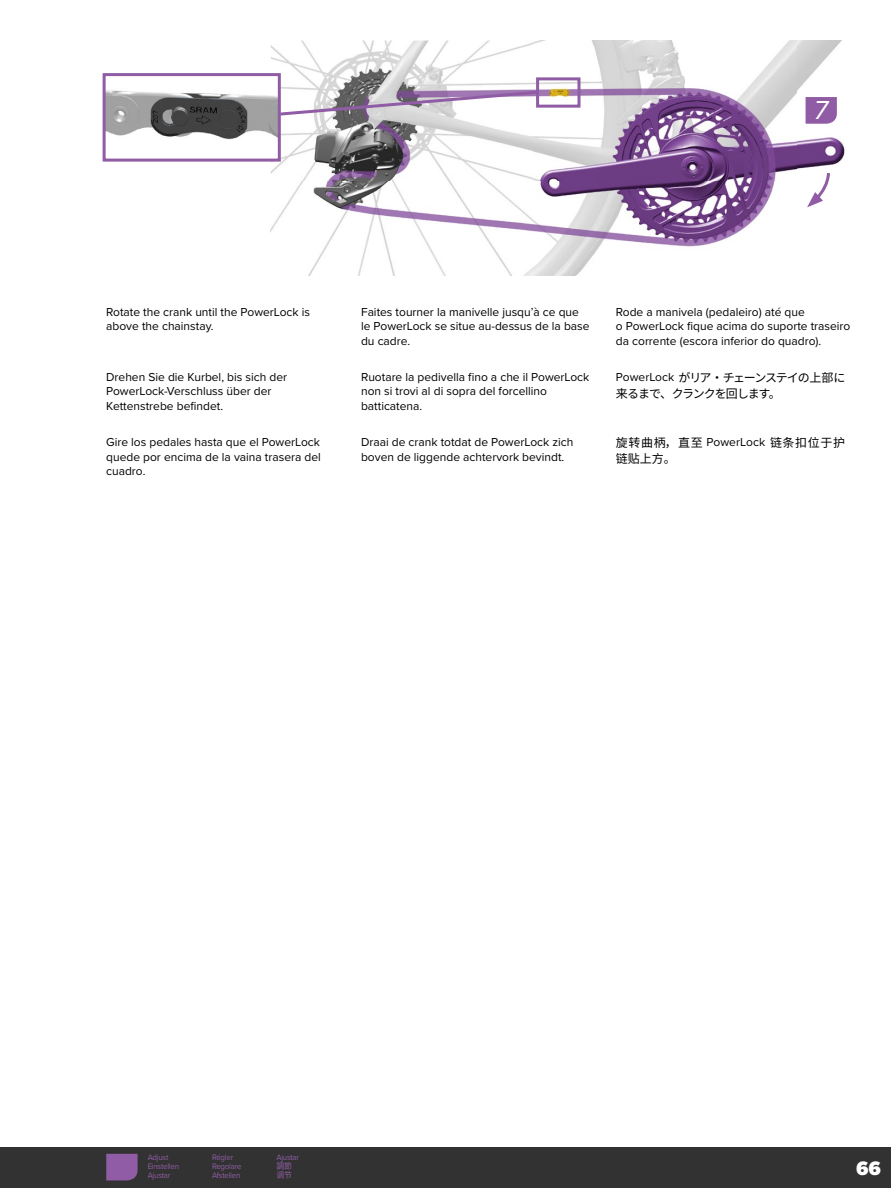
<style>
.page{position:relative;width:891px;height:1188px;background:#fff}
.page>*{position:absolute;margin:0;border:0;box-sizing:border-box;transform-origin:0 0}
.t1{font:italic 27px "Proxima Nova";color:#fff}
.t2{font:900 19.2px "Gotham";color:#fff}
.t3{font:12px/14.4px "Proxima Nova";color:#000}
.t4{font:12px/16.5px "Noto Sans CJ Kjp";letter-spacing:-.09em;color:#000}
.t5{font:12px/16.5px "Noto Sans CJ Ksc";letter-spacing:.05em;color:#000}
.t6{font:8.25px "Proxima Nova";letter-spacing:-.025em;color:#8f5ca5;scale:.95 1}
.t7{font:8.25px "Noto Sans CJ Kjp";color:#8f5ca5;scale:.95 1}
.t8{font:8.25px "Noto Sans CJ Ksc";color:#8f5ca5;scale:.95 1}
.s1{font-family:"Proxima Nova"}
</style>
<div class="page">
<div style="left:0;top:1148px;width:891px;height:40px;background:#323232"></div>
<img style="left:271px;top:40px;width:574px;height:235px">
<img style="left:107px;top:77px;width:170px;height:81px">
<div style="left:103px;top:73px;width:178px;height:89px;border:3px solid #8f5ca5"></div>
<svg style="left:807px;top:170px;width:25px;height:37px"></svg>
<svg style="left:806px;top:97px;width:31px;height:27px"></svg>
<div style="left:536px;top:77px;width:45px;height:31px;border:3px solid #8f5ca5"></div>
<svg style="left:277px;top:89px;width:264px;height:28px"></svg>
<svg style="left:106px;top:1154px;width:32px;height:26px"></svg>
<h1 class="t1" style="left:813px;top:94px;width:22px">7</h1>
<p class="t3" style="left:106px;top:305px;width:205px">Rotate the crank until the PowerLock is above the chainstay.</p>
<p class="t3" style="left:361px;top:305px;width:230px">Faites tourner la manivelle jusqu’à ce que le PowerLock se situe au-dessus de la base du cadre.</p>
<p class="t3" style="left:616px;top:305px;width:236px">Rode a manivela (pedaleiro) até que<br>o PowerLock fique acima do suporte traseiro da corrente (escora inferior do quadro).</p>
<p class="t3" style="left:106px;top:370px;width:182px">Drehen Sie die Kurbel, bis sich der<br>PowerLock-Verschluss über der<br>Kettenstrebe befindet.</p>
<p class="t3" style="left:361px;top:370px;width:230px">Ruotare la pedivella fino a che il PowerLock non si trovi al di sopra del forcellino batticatena.</p>
<p class="t4" style="left:616px;top:369px;width:231px"><span class="s1">PowerLock</span> がリア・チェーンステイの上部に来るまで、クランクを回します。</p>
<p class="t3" style="left:106px;top:435px;width:216px;text-align:justify">Gire los pedales hasta que el PowerLock quede por encima de la vaina trasera del cuadro.</p>
<p class="t3" style="left:361px;top:435px;width:214px">Draai de crank totdat de PowerLock zich boven de liggende achtervork bevindt.</p>
<p class="t5" style="left:616px;top:435px;width:231px">旋转曲柄，直至 <span class="s1">PowerLock</span> 链条扣位于护链贴上方。</p>
<p class="t6" style="left:148px;top:1153px;width:23px">Adjust</p>
<p class="t6" style="left:212px;top:1153px;width:24px">Régler</p>
<p class="t6" style="left:276px;top:1153px;width:25px">Ajustar</p>
<p class="t6" style="left:148px;top:1162px;width:35px">Einstellen</p>
<p class="t6" style="left:212px;top:1162px;width:32px">Regolare</p>
<p class="t7" style="left:276px;top:1162px;width:18px">調節</p>
<p class="t6" style="left:148px;top:1171px;width:25px">Ajustar</p>
<p class="t6" style="left:212px;top:1171px;width:31px">Afstellen</p>
<p class="t8" style="left:276px;top:1171px;width:18px">调节</p>
<h2 class="t2" style="left:856px;top:1154px;width:27px">66</h2>
</div>
